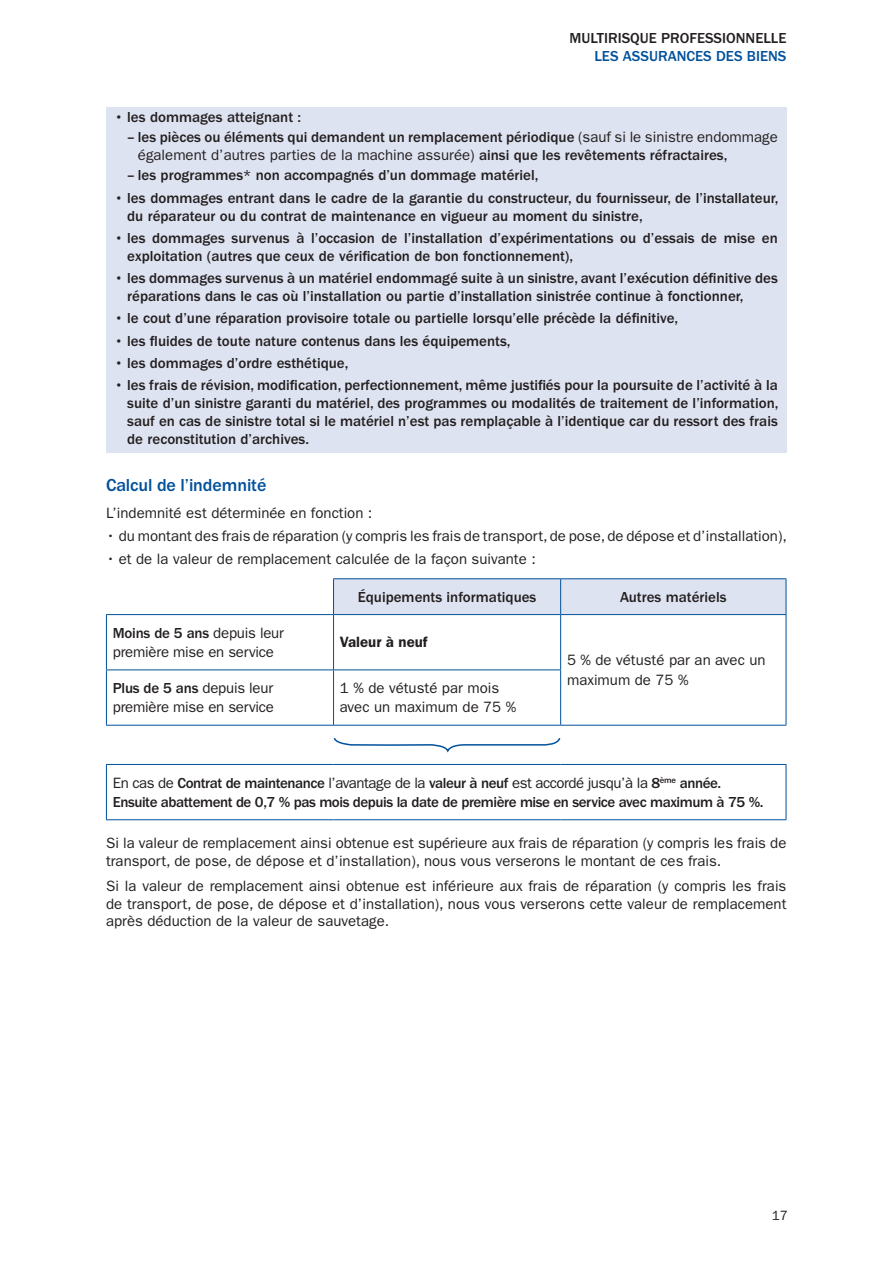
<style>
.page{position:relative;width:893px;height:1263px;background:#fff}
.page>*{position:absolute;margin:0;border:0;box-sizing:border-box;transform-origin:0 0}
.t1{font:500 18px "ITC Franklin Gothic Std";letter-spacing:-.005em;color:#01519b}
.t2{font:500 15px/18px "ITC Franklin Gothic Std";color:#231f20}
.t3{font:15px/19.5px "ITC Franklin Gothic Std";color:#231f20}
.t4{font:500 15px/19.5px "ITC Franklin Gothic Std";letter-spacing:-.03em;color:#231f20}
.t5{font:500 15px "ITC Franklin Gothic Std";color:#01519b}
.t6{font:600 15px "ITC Franklin Gothic Std";color:#231f20}
.t7{font:13.5px "ITC Franklin Gothic Std";color:#231f20}
.s1{font-weight:400}
.s2{font-weight:500}
</style>
<div class="page">
<div style="left:106px;top:108px;width:680px;height:345px;background:#dee3f1"></div>
<div style="left:334px;top:579px;width:452px;height:35px;background:#dee3f1"></div>
<hr style="left:333px;top:578px;width:228px;height:1px;background:#01519b">
<hr style="left:333px;top:579px;width:1px;height:35px;background:#01519b">
<hr style="left:561px;top:578px;width:225px;height:1px;background:#01519b">
<hr style="left:560px;top:579px;width:1px;height:35px;background:#01519b">
<hr style="left:786px;top:579px;width:1px;height:35px;background:#01519b">
<hr style="left:106px;top:614px;width:228px;height:1px;background:#01519b">
<hr style="left:106px;top:615px;width:1px;height:54px;background:#01519b">
<hr style="left:334px;top:614px;width:227px;height:1px;background:#01519b">
<hr style="left:333px;top:615px;width:1px;height:54px;background:#01519b">
<hr style="left:561px;top:614px;width:225px;height:1px;background:#01519b">
<hr style="left:560px;top:615px;width:1px;height:54px;background:#01519b">
<hr style="left:786px;top:615px;width:1px;height:55px;background:#01519b">
<hr style="left:106px;top:669px;width:228px;height:1px;background:#01519b">
<hr style="left:106px;top:670px;width:1px;height:55px;background:#01519b">
<hr style="left:334px;top:669px;width:227px;height:1px;background:#01519b">
<hr style="left:333px;top:670px;width:1px;height:55px;background:#01519b">
<hr style="left:560px;top:670px;width:1px;height:55px;background:#01519b">
<hr style="left:786px;top:670px;width:1px;height:55px;background:#01519b">
<hr style="left:106px;top:765px;width:1px;height:54px;background:#01519b">
<hr style="left:786px;top:765px;width:1px;height:54px;background:#01519b">
<hr style="left:106px;top:819px;width:228px;height:1px;background:#01519b">
<hr style="left:334px;top:819px;width:227px;height:1px;background:#01519b">
<hr style="left:561px;top:819px;width:225px;height:1px;background:#01519b">
<hr style="left:561px;top:725px;width:225px;height:1px;background:#01519b">
<hr style="left:106px;top:725px;width:228px;height:1px;background:#01519b">
<hr style="left:334px;top:725px;width:227px;height:1px;background:#01519b">
<hr style="left:106px;top:764px;width:228px;height:1px;background:#01519b">
<hr style="left:334px;top:764px;width:227px;height:1px;background:#01519b">
<hr style="left:561px;top:764px;width:225px;height:1px;background:#01519b">
<svg style="left:333px;top:738px;width:228px;height:14px"></svg>
<p class="t2" style="left:569px;top:30px;width:218px">Multirisque Professionnelle</p>
<p class="t5" style="left:594px;top:48px;width:193px">Les assurances des biens</p>
<p class="t2" style="left:115px;top:108px;width:188px">• les dommages atteignant :</p>
<p class="t2" style="left:138px;top:128px;width:641px;text-indent:-11px">– les pièces ou éléments qui demandent un remplacement périodique <span class="s1">(sauf si le sinistre endommage également d’autres parties de la machine assurée)</span> ainsi que les revêtements réfractaires,</p>
<p class="t2" style="left:127px;top:166px;width:413px">– les programmes* non accompagnés d’un dommage matériel,</p>
<p class="t2" style="left:127px;top:189px;width:653px;text-indent:-13px">• les dommages entrant dans le cadre de la garantie du constructeur, du fournisseur, de l’installateur, du réparateur ou du contrat de maintenance en vigueur au moment du sinistre,</p>
<p class="t2" style="left:127px;top:229px;width:652px;text-indent:-13px">• les dommages survenus à l’occasion de l’installation d’expérimentations ou d’essais de mise en exploitation (autres que ceux de vérification de bon fonctionnement),</p>
<p class="t2" style="left:127px;top:269px;width:652px;text-indent:-13px">• les dommages survenus à un matériel endommagé suite à un sinistre, avant l’exécution définitive des réparations dans le cas où l’installation ou partie d’installation sinistrée continue à fonctionner,</p>
<p class="t2" style="left:114px;top:309px;width:565px">• le cout d’une réparation provisoire totale ou partielle lorsqu’elle précède la définitive,</p>
<p class="t2" style="left:114px;top:332px;width:398px">• les fluides de toute nature contenus dans les équipements,</p>
<p class="t2" style="left:114px;top:354px;width:235px">• les dommages d’ordre esthétique,</p>
<p class="t2" style="left:127px;top:376px;width:653px;text-align:justify;text-indent:-13px">• les frais de révision, modification, perfectionnement, même justifiés pour la poursuite de l’activité à la suite d’un sinistre garanti du matériel, des programmes ou modalités de traitement de l’information, sauf en cas de sinistre total si le matériel n’est pas remplaçable à l’identique car du ressort des frais de reconstitution d’archives.</p>
<p class="t1" style="left:106px;top:475px;width:162px">Calcul de l’indemnité</p>
<p class="t3" style="left:106px;top:503px;width:268px">L’indemnité est déterminée en fonction :</p>
<p class="t3" style="left:106px;top:526px;width:682px">• du montant des frais de réparation (y compris les frais de transport, de pose, de dépose et d’installation),</p>
<p class="t3" style="left:106px;top:549px;width:431px">• et de la valeur de remplacement calculée de la façon suivante :</p>
<p class="t2" style="left:358px;top:588px;width:180px">Équipements informatiques</p>
<p class="t2" style="left:620px;top:588px;width:108px">Autres matériels</p>
<p class="t3" style="left:113px;top:623px;width:173px"><span class="s2">Moins de 5 ans</span> depuis leur première mise en service</p>
<p class="t6" style="left:340px;top:633px;width:89px">Valeur à neuf</p>
<p class="t3" style="left:567px;top:650px;width:200px">5 % de vétusté par an avec un maximum de 75 %</p>
<p class="t3" style="left:113px;top:678px;width:163px"><span class="s2">Plus de 5 ans</span> depuis leur première mise en service</p>
<p class="t3" style="left:340px;top:678px;width:178px">1 % de vétusté par mois avec un maximum de 75 %</p>
<p class="t4" style="left:113px;top:773px;width:652px"><span class="s1">En cas de</span> Contrat de maintenance <span class="s1">l’avantage de la</span> valeur à neuf <span class="s1">est accordé jusqu’à la</span> 8<sup>ème</sup> année.<br>Ensuite abattement de 0,7 % pas mois depuis la date de première mise en service avec maximum à 75 %.</p>
<p class="t3" style="left:106px;top:835px;width:682px;line-height:17.2px">Si la valeur de remplacement ainsi obtenue est supérieure aux frais de réparation (y compris les frais de transport, de pose, de dépose et d’installation), nous vous verserons le montant de ces frais.</p>
<p class="t3" style="left:106px;top:878px;width:682px;line-height:17.2px;text-align:justify">Si la valeur de remplacement ainsi obtenue est inférieure aux frais de réparation (y compris les frais de transport, de pose, de dépose et d’installation), nous vous verserons cette valeur de remplacement après déduction de la valeur de sauvetage.</p>
<p class="t7" style="left:772px;top:1207px;width:18px">17</p>
</div>
